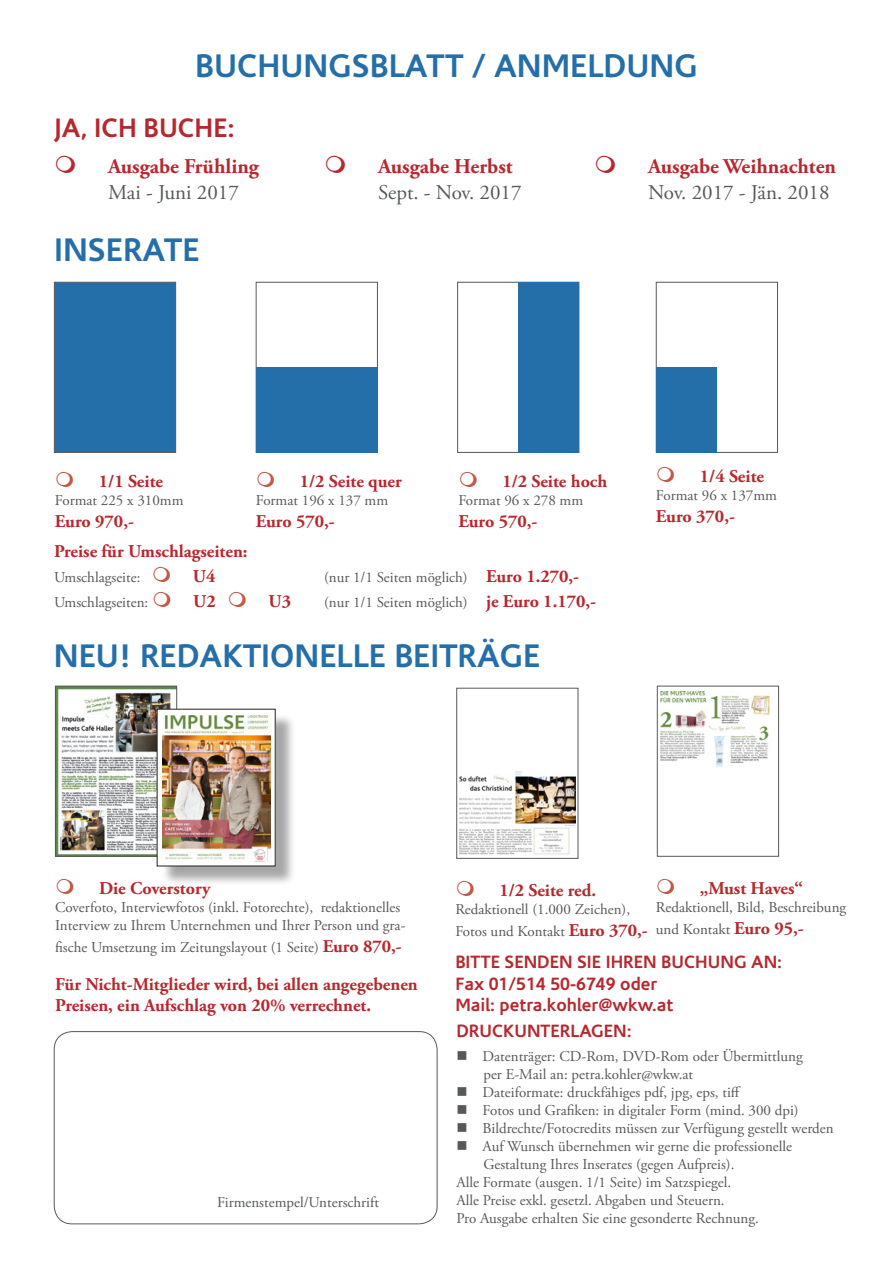
<style>
.page{position:relative;width:893px;height:1263px;background:#fff}
.page>*{position:absolute;margin:0;border:0;box-sizing:border-box;transform-origin:0 0}
.t1{font:700 33px "Corisande";color:#246eaa}
.t2{font:700 27px "Corisande";color:#b7282e}
.t3{font:700 21px "Adobe Garamond Pro";color:#b7282e}
.t4{font:21px "Adobe Garamond Pro";color:#57585a}
.t5{font:700 18px/21.6px "Adobe Garamond Pro";color:#b7282e}
.t6{font:700 18px "Corisande";color:#b7282e}
.t7{font:15px/18px "Adobe Garamond Pro";color:#57585a}
.s1{font-weight:700;font-size:18px;color:#b7282e}
</style>
<div class="page">
<div style="left:54px;top:282px;width:122px;height:171px;background:#246eaa;border:1px solid #57585a"></div>
<div style="left:256px;top:282px;width:122px;height:171px;background:#fff;border:1px solid #57585a"></div>
<div style="left:256px;top:367px;width:122px;height:86px;background:#246eaa"></div>
<div style="left:457px;top:282px;width:122px;height:171px;background:#fff;border:1px solid #57585a"></div>
<div style="left:518px;top:282px;width:61px;height:171px;background:#246eaa"></div>
<div style="left:656px;top:282px;width:122px;height:171px;background:#fff;border:1px solid #57585a"></div>
<div style="left:656px;top:367px;width:61px;height:86px;background:#246eaa"></div>
<img style="left:57px;top:688px;width:118px;height:166px">
<div style="left:55px;top:686px;width:122px;height:170px;border:1px solid #57585a"></div>
<div style="left:657px;top:686px;width:122px;height:171px;background:#fff;border:1px solid #57585a"></div>
<div style="left:54px;top:1031px;width:383px;height:193px;border:1px solid #57585a;border-radius:18px"></div>
<div style="left:161px;top:713px;width:134px;height:173px;background:#231f20;opacity:.4"></div>
<div style="left:157px;top:709px;width:118px;height:157px;background:#fff"></div>
<img style="left:163px;top:715px;width:107px;height:146px">
<div style="left:456px;top:688px;width:122px;height:171px;background:#fff;border:1px solid #57585a"></div>
<img style="left:460px;top:771px;width:115px;height:84px">
<img style="left:660px;top:692px;width:110px;height:74px">
<p class="t1" style="left:195px;top:47px;width:504px">BUCHUNGSBLATT / ANMELDUNG</p>
<p class="t2" style="left:54px;top:112px;width:182px">JA, ICH BUCHE:</p>
<p class="t3" style="left:108px;top:154px;width:153px">Ausgabe Frühling</p>
<p class="t3" style="left:378px;top:154px;width:136px">Ausgabe Herbst</p>
<p class="t3" style="left:648px;top:154px;width:190px">Ausgabe Weihnachten</p>
<p class="t4" style="left:108px;top:179px;width:132px">Mai - Juni 2017</p>
<p class="t4" style="left:378px;top:179px;width:145px">Sept. - Nov. 2017</p>
<p class="t4" style="left:648px;top:179px;width:183px">Nov. 2017 - Jän. 2018</p>
<p class="t1" style="left:54px;top:231px;width:147px">INSERATE</p>
<p class="t5" style="left:99px;top:471px;width:66px">1/1 Seite</p>
<p class="t7" style="left:55px;top:492px;width:130px">Format 225 x 310mm</p>
<p class="t5" style="left:55px;top:510px;width:80px">Euro 970,-</p>
<p class="t5" style="left:300px;top:471px;width:103px">1/2 Seite quer</p>
<p class="t7" style="left:256px;top:492px;width:134px">Format 196 x 137 mm</p>
<p class="t5" style="left:256px;top:510px;width:80px">Euro 570,-</p>
<p class="t5" style="left:502px;top:471px;width:106px">1/2 Seite hoch</p>
<p class="t7" style="left:458px;top:492px;width:126px">Format 96 x 278 mm</p>
<p class="t5" style="left:458px;top:510px;width:80px">Euro 570,-</p>
<p class="t5" style="left:54px;top:540px;width:195px">Preise für Umschlagseiten:</p>
<p class="t7" style="left:54px;top:569px;width:88px">Umschlagseite:</p>
<p class="t5" style="left:193px;top:566px;width:24px">U4</p>
<p class="t7" style="left:324px;top:569px;width:257px">(nur 1/1 Seiten möglich) <span class="s1">Euro 1.270,-</span></p>
<p class="t7" style="left:54px;top:594px;width:96px">Umschlagseiten:</p>
<p class="t5" style="left:193px;top:591px;width:24px">U2</p>
<p class="t5" style="left:269px;top:591px;width:24px">U3</p>
<p class="t7" style="left:324px;top:594px;width:273px">(nur 1/1 Seiten möglich) <span class="s1">je Euro 1.170,-</span></p>
<p class="t1" style="left:54px;top:636px;width:488px">NEU! REDAKTIONELLE BEITRÄGE</p>
<p class="t5" style="left:700px;top:466px;width:66px">1/4 Seite</p>
<p class="t7" style="left:656px;top:487px;width:123px">Format 96 x 137mm</p>
<p class="t5" style="left:656px;top:505px;width:80px">Euro 370,-</p>
<p class="t5" style="left:99px;top:878px;width:113px">Die Coverstory</p>
<p class="t7" style="left:55px;top:899px;width:352px">Coverfoto, Interviewfotos (inkl. Fotorechte), redaktionelles<br>Interview zu Ihrem Unternehmen und Ihrer Person und gra-</p>
<p class="t7" style="left:55px;top:938px;width:348px">fische Umsetzung im Zeitungslayout (1 Seite) <span class="s1">Euro 870,-</span></p>
<p class="t5" style="left:55px;top:974px;width:364px">Für Nicht-Mitglieder wird, bei allen angegebenen<br>Preisen, ein Aufschlag von 20% verrechnet.</p>
<p class="t7" style="left:217px;top:1194px;width:163px">Firmenstempel/Unterschrift</p>
<p class="t5" style="left:499px;top:880px;width:98px">1/2 Seite red.</p>
<p class="t7" style="left:455px;top:901px;width:176px">Redaktionell (1.000 Zeichen),</p>
<p class="t7" style="left:455px;top:922px;width:194px">Fotos und Kontakt <span class="s1">Euro 370,-</span></p>
<p class="t5" style="left:700px;top:878px;width:105px">„Must Haves“</p>
<p class="t7" style="left:656px;top:899px;width:192px">Redaktionell, Bild, Beschreibung</p>
<p class="t7" style="left:656px;top:920px;width:149px">und Kontakt <span class="s1">Euro 95,-</span></p>
<p class="t6" style="left:455px;top:952px;width:328px">BITTE SENDEN SIE IHREN BUCHUNG AN:</p>
<p class="t6" style="left:455px;top:973px;width:203px">Fax 01/514 50-6749 oder</p>
<p class="t6" style="left:455px;top:995px;width:219px">Mail: petra.kohler@wkw.at</p>
<p class="t6" style="left:456px;top:1021px;width:177px">DRUCKUNTERLAGEN:</p>
<p class="t7" style="left:456px;top:1048px;width:348px">■ Datenträger: CD-Rom, DVD-Rom oder Übermittlung</p>
<p class="t7" style="left:483px;top:1066px;width:211px">per E-Mail an: petra.kohler@wkw.at</p>
<p class="t7" style="left:456px;top:1084px;width:286px">■ Dateiformate: druckfähiges pdf, jpg, eps, tiff</p>
<p class="t7" style="left:456px;top:1102px;width:344px">■ Fotos und Grafiken: in digitaler Form (mind. 300 dpi)</p>
<p class="t7" style="left:456px;top:1120px;width:379px">■ Bildrechte/Fotocredits müssen zur Verfügung gestellt werden</p>
<p class="t7" style="left:483px;top:1138px;width:310px;text-indent:-27px">■ Auf Wunsch übernehmen wir gerne die professionelle<br>Gestaltung Ihres Inserates (gegen Aufpreis).</p>
<p class="t7" style="left:456px;top:1174px;width:276px">Alle Formate (ausgen. 1/1 Seite) im Satzspiegel.</p>
<p class="t7" style="left:456px;top:1192px;width:270px">Alle Preise exkl. gesetzl. Abgaben und Steuern.</p>
<p class="t7" style="left:456px;top:1210px;width:304px">Pro Ausgabe erhalten Sie eine gesonderte Rechnung.</p>
</div>
